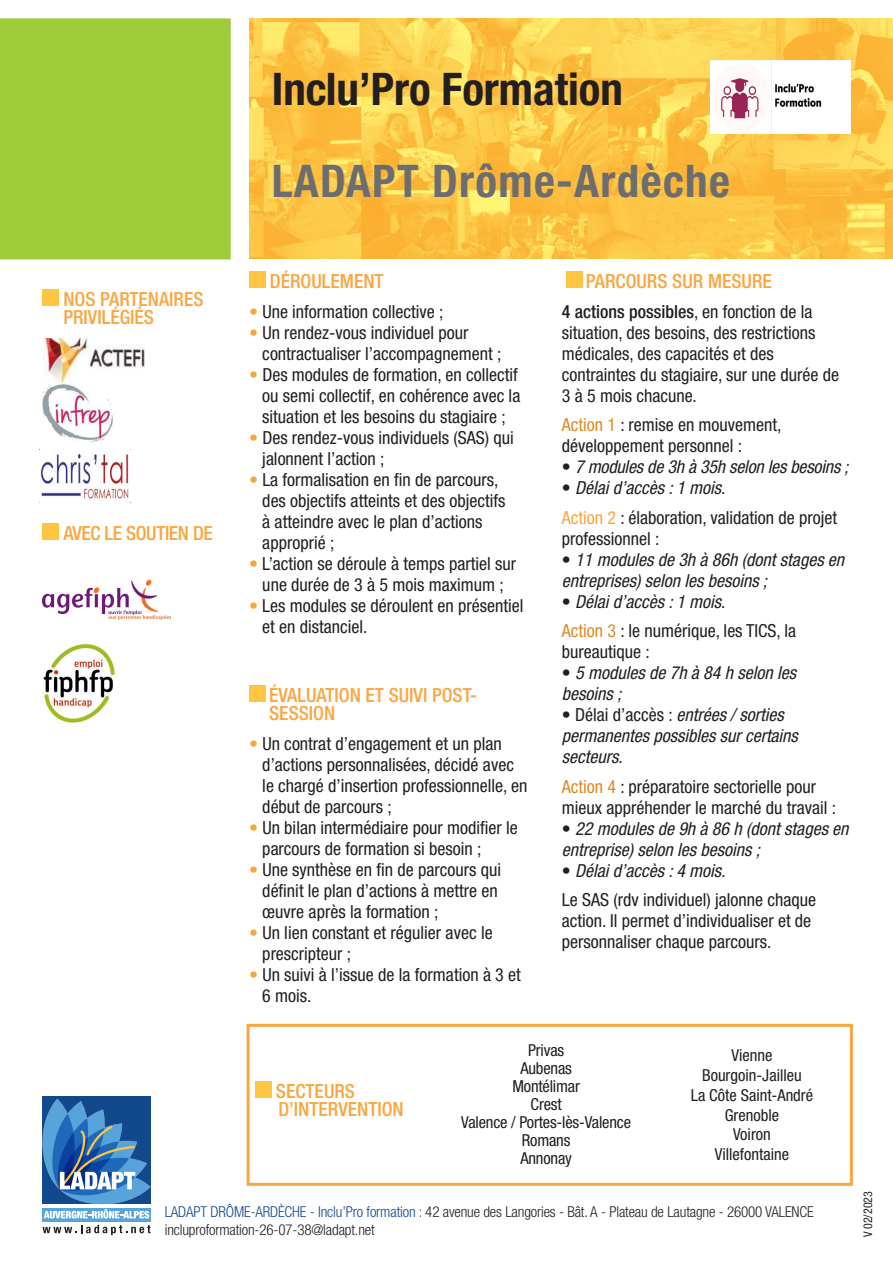
<style>
.page{position:relative;width:893px;height:1263px;background:#fff}
.page>*{position:absolute;margin:0;border:0;box-sizing:border-box;transform-origin:0 0}
.t1{font:700 condensed 45px "Helvetica Neue LT Std";letter-spacing:.03em;color:#6c6d70}
.t2{font:700 condensed 45px "Helvetica Neue LT Std";color:#231f20}
.t3{font:500 condensed 19.5px/18px "Helvetica Neue LT Std";color:#faa63f}
.t4{font:500 condensed 19.5px "Helvetica Neue LT Std";letter-spacing:-.02em;color:#faa63f}
.t5{font:condensed 18px/21px "Helvetica Neue LT Std";color:#231f20}
.t6{font:italic condensed 18px/21px "Helvetica Neue LT Std";color:#231f20}
.t7{font:condensed 16.5px "Helvetica Neue LT Std";letter-spacing:-.01em;color:#231f20}
.t8{font:300 condensed 15px/18px "Helvetica Neue LT Std";letter-spacing:-.01em;color:#231f20}
.t9{font:condensed 12px "Helvetica Neue LT Std";color:#231f20}
.s1{color:#faa63f}
.s2{font-weight:500}
.s3{color:#de8a26}
.s4{font-style:normal}
.s5{color:#12498d}
</style>
<div class="page">
<div style="left:43px;top:1096px;width:108px;height:108px;background:#12498d"></div>
<svg style="left:43px;top:1225px;width:108px;height:10px"></svg>
<svg style="left:43px;top:1218px;width:108px;height:3px"></svg>
<svg style="left:43px;top:1099px;width:108px;height:119px"></svg>
<div style="left:249px;top:271px;width:17px;height:17px;background:#fec542"></div>
<div style="left:247px;top:1024px;width:606px;height:162px;border:3px solid #faa63f"></div>
<div style="left:255px;top:1081px;width:17px;height:17px;background:#fec542"></div>
<div style="left:0;top:18px;width:231px;height:241px;background:#9ecb3a"></div>
<div style="left:43px;top:289px;width:16px;height:17px;background:#fec542"></div>
<img style="left:43px;top:385px;width:70px;height:57px">
<img style="left:40px;top:449px;width:89px;height:52px">
<div style="left:43px;top:523px;width:16px;height:17px;background:#fec542"></div>
<img style="left:43px;top:579px;width:127px;height:41px">
<img style="left:43px;top:643px;width:72px;height:80px">
<img style="left:249px;top:18px;width:644px;height:241px">
<img style="left:710px;top:60px;width:140px;height:74px">
<div style="left:249px;top:685px;width:17px;height:17px;background:#fec542"></div>
<div style="left:566px;top:271px;width:16px;height:17px;background:#fec542"></div>
<img style="left:44px;top:339px;width:101px;height:43px">
<p class="t2" style="left:272px;top:62px;width:353px">Inclu’Pro Formation</p>
<p class="t1" style="left:272px;top:154px;width:460px">LADAPT Drôme-Ardèche</p>
<p class="t3" style="left:63px;top:290px;width:142px">NOS PARTENAIRES<br>PRIVILÉGIÉS</p>
<p class="t4" style="left:63px;top:521px;width:151px">AVEC LE SOUTIEN DE</p>
<p class="t3" style="left:270px;top:272px;width:115px">DÉROULEMENT</p>
<p class="t5" style="left:249px;top:301px;width:196px"><span class="s1">•</span> Une information collective ;</p>
<p class="t5" style="left:262px;top:322px;width:241px;text-indent:-13px"><span class="s1">•</span> Un rendez-vous individuel pour contractualiser l’accompagnement ;</p>
<p class="t5" style="left:262px;top:364px;width:259px;text-indent:-13px"><span class="s1">•</span> Des modules de formation, en collectif ou semi collectif, en cohérence avec la situation et les besoins du stagiaire ;</p>
<p class="t5" style="left:262px;top:427px;width:253px;text-indent:-13px"><span class="s1">•</span> Des rendez-vous individuels (SAS) qui jalonnent l’action ;</p>
<p class="t5" style="left:262px;top:469px;width:244px;text-indent:-13px"><span class="s1">•</span> La formalisation en fin de parcours, des objectifs atteints et des objectifs à atteindre avec le plan d’actions approprié ;</p>
<p class="t5" style="left:249px;top:553px;width:269px;text-align:center"><span class="s1">•</span> L’action se déroule à temps partiel sur une durée de 3 à 5 mois maximum ;</p>
<p class="t5" style="left:262px;top:595px;width:263px;text-indent:-13px"><span class="s1">•</span> Les modules se déroulent en présentiel et en distanciel.</p>
<p class="t3" style="left:269px;top:686px;width:209px">ÉVALUATION ET SUIVI POST-<br>SESSION</p>
<p class="t5" style="left:262px;top:733px;width:267px;text-indent:-13px"><span class="s1">•</span> Un contrat d’engagement et un plan d’actions personnalisées, décidé avec le chargé d’insertion professionnelle, en début de parcours ;</p>
<p class="t5" style="left:262px;top:817px;width:257px;text-indent:-13px"><span class="s1">•</span> Un bilan intermédiaire pour modifier le parcours de formation si besoin ;</p>
<p class="t5" style="left:262px;top:859px;width:240px;text-indent:-13px"><span class="s1">•</span> Une synthèse en fin de parcours qui définit le plan d’actions à mettre en œuvre après la formation ;</p>
<p class="t5" style="left:262px;top:922px;width:232px;text-indent:-13px"><span class="s1">•</span> Un lien constant et régulier avec le prescripteur ;</p>
<p class="t5" style="left:262px;top:964px;width:260px;text-indent:-13px"><span class="s1">•</span> Un suivi à l’issue de la formation à 3 et<br>6 mois.</p>
<p class="t3" style="left:586px;top:272px;width:187px">PARCOURS SUR MESURE</p>
<p class="t5" style="left:562px;top:301px;width:279px"><span class="s2">4 actions possibles</span>, en fonction de la situation, des besoins, des restrictions médicales, des capacités et des contraintes du stagiaire, sur une durée de 3 à 5 mois chacune.</p>
<p class="t5" style="left:562px;top:414px;width:221px"><span class="s3">Action 1</span> : remise en mouvement, développement personnel :</p>
<p class="t6" style="left:562px;top:457px;width:288px"><span class="s4">•</span> 7 modules de 3h à 35h selon les besoins ;</p>
<p class="t6" style="left:562px;top:478px;width:165px"><span class="s4">•</span> Délai d’accès : 1 mois<span class="s4">.</span></p>
<p class="t5" style="left:562px;top:507px;width:277px"><span class="s1">Action 2</span> : élaboration, validation de projet professionnel :</p>
<p class="t6" style="left:562px;top:549px;width:284px"><span class="s4">•</span> 11 modules de 3h à 86h (dont stages en entreprises) selon les besoins ;</p>
<p class="t6" style="left:562px;top:591px;width:165px"><span class="s4">•</span> Délai d’accès : 1 mois<span class="s4">.</span></p>
<p class="t5" style="left:562px;top:620px;width:236px"><span class="s3">Action 3</span> : le numérique, les TICS, la bureautique :</p>
<p class="t6" style="left:562px;top:663px;width:236px"><span class="s4">•</span> 5 modules de 7h à 84 h selon les besoins ;</p>
<p class="t6" style="left:562px;top:705px;width:238px"><span class="s4">• Délai d’accès :</span> entrées / sorties permanentes possibles sur certains secteurs<span class="s4">.</span></p>
<p class="t5" style="left:562px;top:776px;width:276px"><span class="s3">Action 4</span> : préparatoire sectorielle pour mieux appréhender le marché du travail :</p>
<p class="t6" style="left:562px;top:818px;width:288px"><span class="s4">•</span> 22 modules de 9h à 86 h (dont stages en entreprise) selon les besoins ;</p>
<p class="t6" style="left:562px;top:860px;width:165px"><span class="s4">•</span> Délai d’accès : 4 mois.</p>
<p class="t5" style="left:562px;top:889px;width:256px">Le SAS (rdv individuel) jalonne chaque action. Il permet d’individualiser et de personnaliser chaque parcours.</p>
<p class="t3" style="left:276px;top:1082px;width:81px">SECTEURS</p>
<p class="t3" style="left:278px;top:1100px;width:127px">D’INTERVENTION</p>
<p class="t7" style="left:528px;top:1040px;width:38px">Privas</p>
<p class="t7" style="left:520px;top:1058px;width:53px">Aubenas</p>
<p class="t7" style="left:512px;top:1076px;width:69px">Montélimar</p>
<p class="t7" style="left:531px;top:1094px;width:33px">Crest</p>
<p class="t7" style="left:461px;top:1112px;width:171px">Valence / Portes-lès-Valence</p>
<p class="t7" style="left:522px;top:1130px;width:50px">Romans</p>
<p class="t7" style="left:520px;top:1148px;width:53px">Annonay</p>
<p class="t7" style="left:731px;top:1046px;width:42px">Vienne</p>
<p class="t7" style="left:702px;top:1066px;width:101px">Bourgoin-Jailleu</p>
<p class="t7" style="left:691px;top:1085px;width:124px">La Côte Saint-André</p>
<p class="t7" style="left:725px;top:1105px;width:56px">Grenoble</p>
<p class="t7" style="left:733px;top:1125px;width:39px">Voiron</p>
<p class="t7" style="left:715px;top:1145px;width:76px">Villefontaine</p>
<p class="t8" style="left:165px;top:1203px;width:650px"><span class="s5">LADAPT DRÔME-ARDÈCHE - Inclu’Pro formation :</span> 42 avenue des Langories - Bât. A - Plateau de Lautagne - 26000 VALENCE incluproformation-26-07-38@ladapt.net</p>
<p class="t9" style="left:861px;top:1237px;width:48px;rotate:-90deg">V 02/2023</p>
</div>
